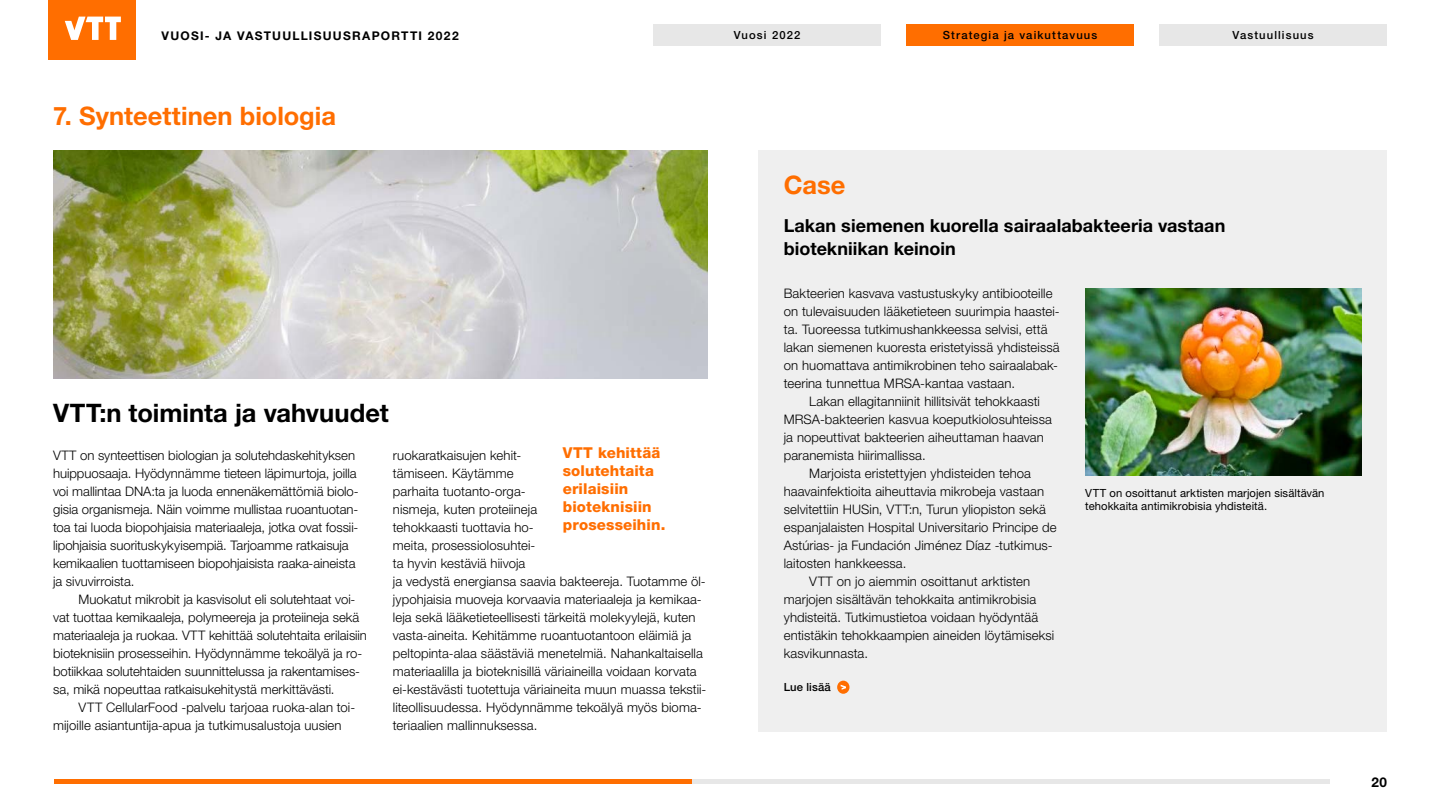
<style>
.page{position:relative;width:1440px;height:810px;background:#fff}
.page>*{position:absolute;margin:0;border:0;box-sizing:border-box;transform-origin:0 0}
.Otsikko_H1{font:700 25.5px "Helvetica Neue LT Std";color:#000}
.Otsikko_Oranssi{font:700 25.5px "Helvetica Neue LT Std";color:#ff6e00}
.Case_otsikko{font:700 25.5px "Helvetica Neue LT Std";color:#ff6e00}
.Case_otsikko-2{font:700 18px/22.5px "Helvetica Neue LT Std";letter-spacing:.005em;color:#000}
.t1{font:800 15px/18px "Helvetica Neue LT Std";letter-spacing:.01em;color:#ff6e00}
.t2{font:700 13.5px "Helvetica Neue LT Std";color:#000}
.Leipis_sis{font:300 13.12px/18px "Helvetica Neue LT Std";letter-spacing:.005em;color:#000}
.Leipis{font:300 13.12px/18px "Helvetica Neue LT Std";color:#000}
.t3{font:700 12px "Helvetica Neue LT Std";letter-spacing:.1em;color:#000}
.Leipis-2{font:11.25px/13.5px "Helvetica Neue LT Std";letter-spacing:.005em;color:#000}
.Sislu_leipis{font:500 11.25px "Helvetica Neue LT Std";letter-spacing:.095em;color:#000}
.Sislu_leipis-2{font:500 11.25px "Helvetica Neue LT Std";letter-spacing:.01em;color:#000}
</style>
<div class="page">
<div style="left:758px;top:150px;width:629px;height:581px;background:#efefef"></div>
<img style="left:53px;top:150px;width:654px;height:228px">
<img style="left:1085px;top:288px;width:276px;height:188px">
<svg style="left:837px;top:681px;width:13px;height:13px"></svg>
<svg style="left:841px;top:685px;width:5px;height:5px"></svg>
<hr style="left:55px;top:780px;width:1275px;height:4px;background:#e7e7e7">
<hr style="left:54px;top:780px;width:638px;height:4px;background:#ff6e00">
<div style="left:48px;top:0;width:88px;height:59px;background:#ff6e00"></div>
<svg style="left:65px;top:17px;width:56px;height:23px"></svg>
<div style="left:653px;top:24px;width:228px;height:22px;background:#e7e7e7"></div>
<div style="left:906px;top:24px;width:228px;height:22px;background:#ff6e00"></div>
<div style="left:1159px;top:24px;width:228px;height:22px;background:#e7e7e7"></div>
<p class="t3" style="left:162px;top:28px;width:299px">VUOSI- JA VASTUULLISUUSRAPORTTI 2022</p>
<p class="Sislu_leipis" style="left:734px;top:29px;width:68px">Vuosi 2022</p>
<p class="Sislu_leipis" style="left:943px;top:29px;width:156px">Strategia ja vaikuttavuus</p>
<p class="Sislu_leipis" style="left:1233px;top:29px;width:83px">Vastuullisuus</p>
<h1 class="Otsikko_Oranssi" style="left:53px;top:100px;width:284px">7. Synteettinen biologia</h1>
<h1 class="Otsikko_H1" style="left:53px;top:397px;width:337px">VTT:n toiminta ja vahvuudet</h1>
<p class="Leipis" style="left:53px;top:446px;width:307px">VTT on synteettisen biologian ja solutehdaskehityksen huippuosaaja. Hyödynnämme tieteen läpimurtoja, joilla voi mallintaa DNA:ta ja luoda ennenäkemättömiä biolo&shy;gisia organismeja. Näin voimme mullistaa ruoantuotan&shy;toa tai luoda biopohjaisia materiaaleja, jotka ovat fossii&shy;lipohjaisia suorituskykyisempiä. Tarjoamme ratkaisuja kemikaalien tuottamiseen biopohjaisista raaka-aineista ja sivuvirroista.</p>
<p class="Leipis_sis" style="left:53px;top:590px;width:315px;text-indent:26px">Muokatut mikrobit ja kasvisolut eli solutehtaat voi&shy;vat tuottaa kemikaaleja, polymeereja ja proteiineja sekä materiaaleja ja ruokaa. VTT kehittää solutehtaita erilaisiin bioteknisiin prosesseihin. Hyödynnämme tekoälyä ja ro&shy;botiikkaa solutehtaiden suunnittelussa ja rakentamises&shy;sa, mikä nopeuttaa ratkaisukehitystä merkittävästi.</p>
<p class="Leipis_sis" style="left:53px;top:698px;width:304px;text-indent:26px">VTT CellularFood -palvelu tarjoaa ruoka-alan toi&shy;mijoille asiantuntija-apua ja tutkimusalustoja uusien</p>
<p class="t1" style="left:563px;top:444px;width:104px">VTT kehittää solutehtaita erilaisiin bioteknisiin prosesseihin.</p>
<p class="Leipis_sis" style="left:393px;top:446px;width:315px">ruokaratkaisujen kehit-<br>tämiseen. Käytämme<br>parhaita tuotanto-orga-<br>nismeja, kuten proteiineja<br>tehokkaasti tuottavia ho-<br>meita, prosessiolosuhtei-<br>ta hyvin kestäviä hiivoja<br>ja vedystä energiansa saavia bakteereja. Tuotamme öl&shy;jypohjaisia muoveja korvaavia materiaaleja ja kemikaa&shy;leja sekä lääketieteellisesti tärkeitä molekyylejä, kuten vasta-aineita. Kehitämme ruoantuotantoon eläimiä ja peltopinta-alaa säästäviä menetelmiä. Nahankaltaisella materiaalilla ja bioteknisillä väriaineilla voidaan korvata ei-kestävästi tuotettuja väriaineita muun muassa tekstii&shy;liteollisuudessa. Hyödynnämme tekoälyä myös bioma&shy;teriaalien mallinnuksessa.</p>
<h2 class="Case_otsikko" style="left:784px;top:169px;width:63px">Case</h2>
<h2 class="Case_otsikko-2" style="left:784px;top:214px;width:443px">Lakan siemenen kuorella sairaalabakteeria vastaan biotekniikan keinoin</h2>
<p class="Leipis" style="left:784px;top:284px;width:278px">Bakteerien kasvava vastustuskyky antibiooteille on tulevaisuuden lääketieteen suurimpia haastei&shy;ta. Tuoreessa tutkimushankkeessa selvisi, että lakan siemenen kuoresta eristetyissä yhdisteissä on huomattava antimikrobinen teho sairaalabak&shy;teerina tunnettua MRSA-kantaa vastaan.</p>
<p class="Leipis_sis" style="left:784px;top:392px;width:270px;text-indent:26px">Lakan ellagitanniinit hillitsivät tehokkaasti MRSA-bakteerien kasvua koeputkiolosuhteissa ja nopeuttivat bakteerien aiheuttaman haavan paranemista hiirimallissa.</p>
<p class="Leipis_sis" style="left:784px;top:464px;width:274px;text-indent:26px">Marjoista eristettyjen yhdisteiden tehoa haavainfektioita aiheuttavia mikrobeja vastaan selvitettiin HUSin, VTT:n, Turun yliopiston sekä espanjalaisten Hospital Universitario Principe de Astúrias- ja Fundación Jiménez Díaz -tutkimus&shy;laitosten hankkeessa.</p>
<p class="Leipis_sis" style="left:784px;top:572px;width:272px;text-indent:26px">VTT on jo aiemmin osoittanut arktisten marjojen sisältävän tehokkaita antimikrobisia yhdisteitä. Tutkimustietoa voidaan hyödyntää entistäkin tehokkaampien aineiden löytämiseksi kasvikunnasta.</p>
<p class="Sislu_leipis-2" style="left:784px;top:681px;width:48px">Lue lisää</p>
<p class="Leipis-2" style="left:1085px;top:486px;width:241px">VTT on osoittanut arktisten marjojen sisältävän tehokkaita antimikrobisia yhdisteitä.</p>
<p class="t2" style="left:1371px;top:774px;width:17px">20</p>
</div>
